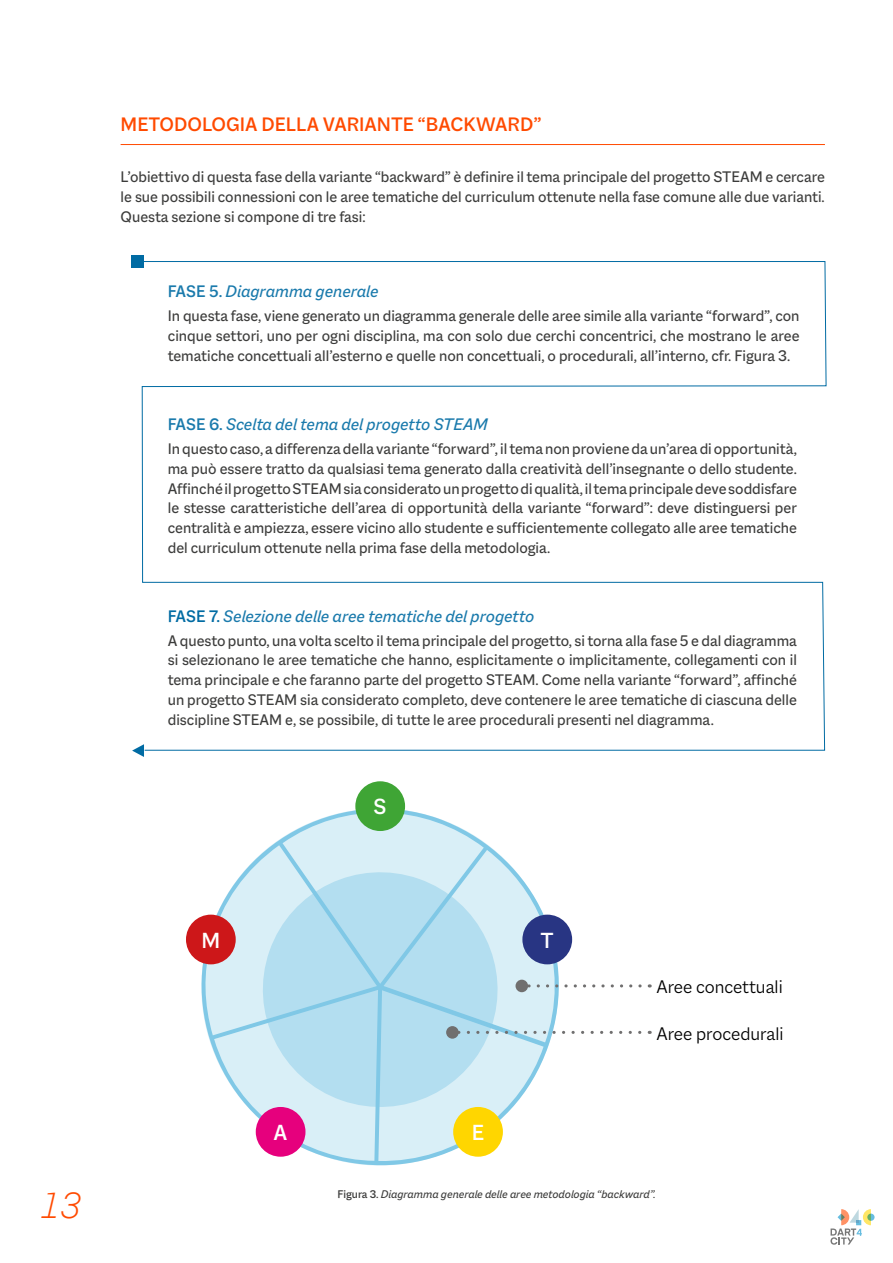
<style>
.page{position:relative;width:893px;height:1263px;background:#fff}
.page>*{position:absolute;margin:0;border:0;box-sizing:border-box;transform-origin:0 0}
.t1{font:italic 300 36px "Eina 01";color:#ff4a00}
.t2{font:500 23.55px "Macklin Sans";color:#fff}
.t3{font:500 21px "Macklin Sans";color:#ff4a00}
.t4{font:300 19.65px "Macklin Sans";color:#000}
.t5{font:italic 18px "Macklin Sans";color:#1a7aac}
.t6{font:16.5px/19.8px "Macklin Sans";color:#3c3c3b;text-align:justify}
.t7{font:italic 12px "Macklin Sans";color:#3c3c3b}
.s1{font-weight:500;font-style:normal}
.s2{font-weight:500;font-style:normal;color:#006ba3}
</style>
<div class="page">
<svg style="left:186px;top:791px;width:397px;height:375px"></svg>
<div style="left:256px;top:1107px;width:49px;height:50px;background:#e6007d;border-radius:50%"></div>
<div style="left:453px;top:1107px;width:50px;height:50px;background:#ffd600;border-radius:50%"></div>
<div style="left:186px;top:915px;width:50px;height:49px;background:#cd1719;border-radius:50%"></div>
<div style="left:522px;top:915px;width:50px;height:49px;background:#283583;border-radius:50%"></div>
<div style="left:355px;top:781px;width:50px;height:50px;background:#3fa535;border-radius:50%"></div>
<svg style="left:528px;top:984px;width:112px;height:3px"></svg>
<div style="left:515px;top:980px;width:13px;height:12px;background:#706f6f;border-radius:50%"></div>
<svg style="left:459px;top:1031px;width:181px;height:3px"></svg>
<div style="left:446px;top:1026px;width:13px;height:13px;background:#706f6f;border-radius:50%"></div>
<hr style="left:121px;top:144px;width:704px;height:1px;background:#ff4a00">
<svg style="left:141px;top:261px;width:686px;height:490px"></svg>
<div style="left:131px;top:255px;width:13px;height:13px;background:#006ba3"></div>
<svg style="left:132px;top:744px;width:12px;height:13px"></svg>
<svg style="left:830px;top:1209px;width:45px;height:36px"></svg>
<p class="t3" style="left:121px;top:112px;width:422px">METODOLOGIA DELLA VARIANTE “BACKWARD”</p>
<p class="t6" style="left:121px;top:167px;width:706px">L’obiettivo di questa fase della variante “backward” è definire il tema principale del progetto STEAM e cercare le sue possibili connessioni con le aree tematiche del curriculum ottenute nella fase comune alle due varianti.<br>Questa sezione si compone di tre fasi:</p>
<p class="t5" style="left:168px;top:281px;width:212px"><span class="s1">FASE 5.</span> Diagramma generale</p>
<p class="t6" style="left:168px;top:306px;width:633px">In questa fase, viene generato un diagramma generale delle aree simile alla variante “forward”, con cinque settori, uno per ogni disciplina, ma con solo due cerchi concentrici, che mostrano le aree tematiche concettuali all’esterno e quelle non concettuali, o procedurali, all’interno, cfr. Figura 3.</p>
<p class="t5" style="left:168px;top:414px;width:321px"><span class="s1">FASE 6.</span> Scelta del tema del progetto STEAM</p>
<p class="t6" style="left:168px;top:439px;width:631px">In questo caso, a differenza della variante “forward”, il tema non proviene da un’area di opportunità, ma può essere tratto da qualsiasi tema generato dalla creatività dell’insegnante o dello studente.<br>Affinché il progetto STEAM sia considerato un progetto di qualità, il tema principale deve soddisfare le stesse caratteristiche dell’area di opportunità della variante “forward”: deve distinguersi per centralità e ampiezza, essere vicino allo studente e sufficientemente collegato alle aree tematiche del curriculum ottenute nella prima fase della metodologia.</p>
<p class="t5" style="left:168px;top:605px;width:368px"><span class="s2">FASE 7.</span> Selezione delle aree tematiche del progetto</p>
<p class="t6" style="left:168px;top:630px;width:631px">A questo punto, una volta scelto il tema principale del progetto, si torna alla fase 5 e dal diagramma si selezionano le aree tematiche che hanno, esplicitamente o implicitamente, collegamenti con il tema principale e che faranno parte del progetto STEAM. Come nella variante “forward”, affinché un progetto STEAM sia considerato completo, deve contenere le aree tematiche di ciascuna delle discipline STEAM e, se possibile, di tutte le aree procedurali presenti nel diagramma.</p>
<h2 class="t2" style="left:374px;top:793px;width:15px">S</h2>
<h1 class="t1" style="left:39px;top:1178px;width:43px">13</h1>
<h2 class="t2" style="left:201px;top:926px;width:20px">M</h2>
<h2 class="t2" style="left:541px;top:926px;width:15px">T</h2>
<h2 class="t2" style="left:274px;top:1119px;width:15px">A</h2>
<h2 class="t2" style="left:472px;top:1119px;width:14px">E</h2>
<p class="t4" style="left:656px;top:975px;width:128px">Aree concettuali</p>
<p class="t4" style="left:656px;top:1022px;width:129px">Aree procedurali</p>
<p class="t7" style="left:338px;top:1187px;width:320px"><span class="s1">Figura 3.</span> Diagramma generale delle aree metodologia “backward”.</p>
</div>
